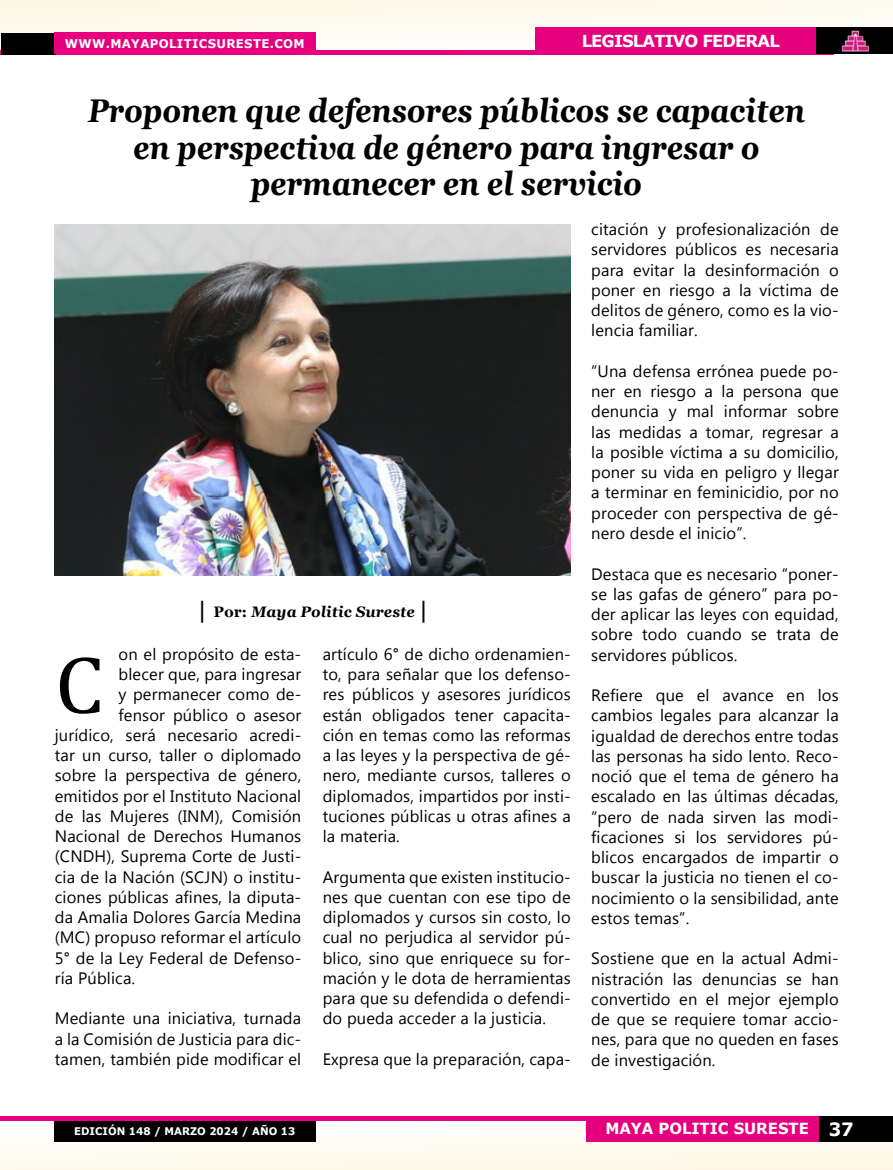
<style>
.page{position:relative;width:893px;height:1170px;background:#fff}
.page>*{position:absolute;margin:0;border:0;box-sizing:border-box;transform-origin:0 0}
.t1{font:82.5px "Cambria";color:#000;scale:1.06 1}
.t2{font:italic 700 32.85px/36px "Georgia";color:#000;text-align:center;scale:.89 1}
.t3{font:16.5px/20.2px "Myanmar Text";letter-spacing:.01em;color:#000;text-align:justify}
.t4{font:700 16.5px "Verdana";letter-spacing:-.05em;color:#fff}
.t5{font:700 15.3px "Verdana";color:#fff}
.t6{font:italic 700 15.15px "Georgia";letter-spacing:.01em;color:#000}
.t7{font:700 12px "Verdana";letter-spacing:.03em;color:#fff}
.t8{font:700 10.5px "Verdana";color:#fff}
.s1{font-style:normal;font-size:22.95px}
.s2{font-style:normal}
.s3{font-size:18.3px}
</style>
<div class="page">
<div style="left:0;top:0;width:893px;height:54px;background:#fefaee"></div>
<hr style="left:0;top:50px;width:833px;height:4px;background:#e6007d">
<div style="left:535px;top:28px;width:291px;height:26px;background:#e6007d"></div>
<div style="left:816px;top:28px;width:77px;height:26px;background:#000"></div>
<div style="left:1px;top:33px;width:54px;height:21px;background:#000"></div>
<div style="left:54px;top:33px;width:262px;height:21px;background:#e6007d"></div>
<div style="left:0;top:1115px;width:893px;height:54px;background:#fefaef"></div>
<div style="left:54px;top:1120px;width:262px;height:21px;background:#000"></div>
<div style="left:0;top:1115px;width:833px;height:5px;background:#e6007d"></div>
<div style="left:586px;top:1115px;width:242px;height:26px;background:#e6007d"></div>
<div style="left:819px;top:1115px;width:74px;height:26px;background:#000"></div>
<img style="left:54px;top:224px;width:516px;height:351px">
<img style="left:841px;top:30px;width:29px;height:21px">
<p class="t7" style="left:65px;top:35px;width:241px">WWW.MAYAPOLITICSURESTE.COM</p>
<p class="t4" style="left:582px;top:29px;width:200px">LEGISLATIVO FEDERAL</p>
<h2 class="t2" style="left:89px;top:93px;width:810px">Proponen que defensores públicos se capaciten en perspectiva de género para ingresar o permanecer en el servicio</h2>
<p class="t6" style="left:198px;top:601px;width:232px"><span class="s1">|</span> <span class="s2">Por:</span> Maya Politic Sureste <span class="s1">|</span></p>
<p class="t3" style="left:119px;top:644px;width:184px">on el propósito de esta-</p>
<p class="t3" style="left:119px;top:664px;width:184px">blecer que, para ingresar</p>
<p class="t3" style="left:119px;top:684px;width:184px">y permanecer como de-</p>
<p class="t3" style="left:119px;top:704px;width:184px">fensor público o asesor</p>
<p class="t3" style="left:55px;top:725px;width:248px">jurídico, será necesario acredi-</p>
<p class="t3" style="left:55px;top:745px;width:248px">tar un curso, taller o diplomado</p>
<p class="t3" style="left:55px;top:765px;width:248px">sobre la perspectiva de género,</p>
<p class="t3" style="left:55px;top:785px;width:248px">emitidos por el Instituto Nacional</p>
<p class="t3" style="left:55px;top:806px;width:248px">de las Mujeres (INM), Comisión</p>
<p class="t3" style="left:55px;top:826px;width:248px">Nacional de Derechos Humanos</p>
<p class="t3" style="left:55px;top:846px;width:248px">(CNDH), Suprema Corte de Justi-</p>
<p class="t3" style="left:55px;top:866px;width:248px">cia de la Nación (SCJN) o institu-</p>
<p class="t3" style="left:55px;top:887px;width:248px">ciones públicas afines, la diputa-</p>
<p class="t3" style="left:55px;top:907px;width:248px">da Amalia Dolores García Medina</p>
<p class="t3" style="left:55px;top:927px;width:248px">(MC) propuso reformar el artículo</p>
<p class="t3" style="left:55px;top:947px;width:248px">5° de la Ley Federal de Defenso-</p>
<p class="t3" style="left:55px;top:968px;width:82px">ría Pública.</p>
<p class="t3" style="left:55px;top:1008px;width:248px">Mediante una iniciativa, turnada a la Comisión de Justicia para dic&shy;tamen, también pide modificar el</p>
<h1 class="t1" style="left:55px;top:636px;width:48px">C</h1>
<p class="t3" style="left:323px;top:644px;width:250px">artículo 6° de dicho ordenamien&shy;to, para señalar que los defenso&shy;res públicos y asesores jurídicos están obligados tener capacita&shy;ción en temas como las reformas a las leyes y la perspectiva de gé&shy;nero, mediante cursos, talleres o diplomados, impartidos por insti&shy;tuciones públicas u otras afines a la materia.</p>
<p class="t3" style="left:323px;top:866px;width:250px">Argumenta que existen institucio&shy;nes que cuentan con ese tipo de diplomados y cursos sin costo, lo cual no perjudica al servidor pú&shy;blico, sino que enriquece su for&shy;mación y le dota de herramientas para que su defendida o defendi&shy;do pueda acceder a la justicia.</p>
<p class="t3" style="left:323px;top:1048px;width:250px">Expresa que la preparación, capa-</p>
<p class="t3" style="left:591px;top:219px;width:249px">citación y profesionalización de servidores públicos es necesaria para evitar la desinformación o poner en riesgo a la víctima de delitos de género, como es la vio&shy;lencia familiar.</p>
<p class="t3" style="left:591px;top:361px;width:249px">“Una defensa errónea puede po&shy;ner en riesgo a la persona que denuncia y mal informar sobre las medidas a tomar, regresar a la posible víctima a su domicilio, poner su vida en peligro y llegar a terminar en feminicidio, por no proceder con perspectiva de gé&shy;nero desde el inicio”.</p>
<p class="t3" style="left:591px;top:563px;width:249px">Destaca que es necesario “poner&shy;se las gafas de género” para po&shy;der aplicar las leyes con equidad, sobre todo cuando se trata de servidores públicos.</p>
<p class="t3" style="left:591px;top:685px;width:249px">Refiere que el avance en los cambios legales para alcanzar la igualdad de derechos entre todas las personas ha sido lento. Reco&shy;noció que el tema de género ha escalado en las últimas décadas, “pero de nada sirven las modi&shy;ficaciones si los servidores pú&shy;blicos encargados de impartir o buscar la justicia no tienen el co&shy;nocimiento o la sensibilidad, ante estos temas”.</p>
<p class="t3" style="left:591px;top:948px;width:249px">Sostiene que en la actual Admi&shy;nistración las denuncias se han convertido en el mejor ejemplo de que se requiere tomar accio&shy;nes, para que no queden en fases de investigación.</p>
<p class="t8" style="left:74px;top:1123px;width:223px">EDICIÓN 148 / MARZO 2024 / AÑO 13</p>
<p class="t5" style="left:605px;top:1117px;width:250px">MAYA POLITIC SURESTE <span class="s3">37</span></p>
</div>
